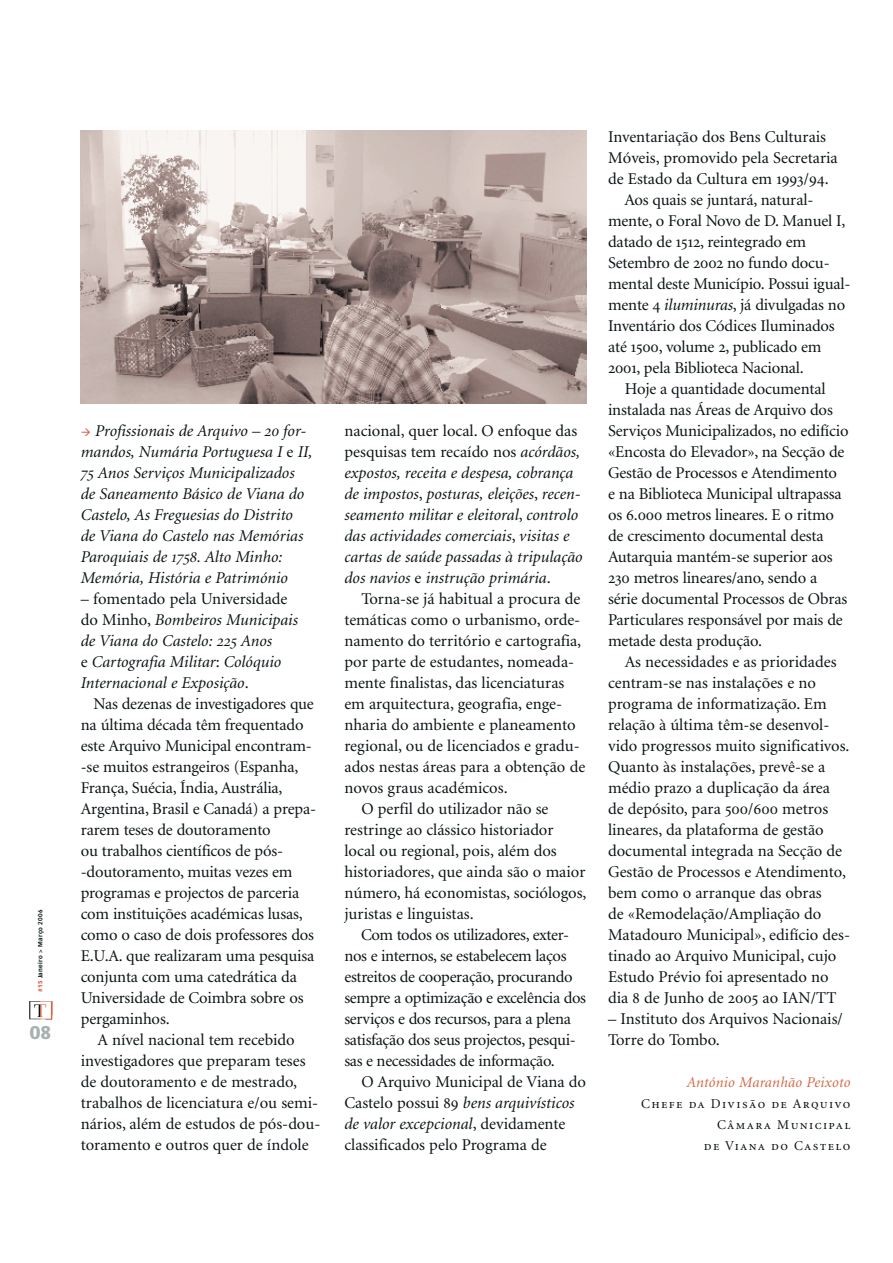
<style>
.page{position:relative;width:893px;height:1263px;background:#fff}
.page>*{position:absolute;margin:0;border:0;box-sizing:border-box;transform-origin:0 0}
.t1{font:900 18px "Vectora LH";color:#a8b0b2}
.t2{font:16.5px/21px "Minion";letter-spacing:-.01em;color:#0b1315}
.t3{font:italic 16.5px/21px "Minion";color:#0b1315}
.t4{font:italic 15px "Minion";letter-spacing:.015em;color:#d46746}
.t5{font:13.5px/21px "Minion Regular SC";letter-spacing:.1em;color:#0b1315;text-align:right}
.t6{font:700 6px "Vectora LH";letter-spacing:.05em;color:#0b1315}
.s1{font-weight:900;color:#d46746}
.s2{font-family:"Minion Display Italic SC";font-style:normal}
.s3{font-style:normal}
.s4{font-family:"Minion Regular SC";font-style:normal}
.s5{font-family:"Minion Regular SC"}
.s6{font-style:italic}
</style>
<div class="page">
<img style="left:29px;top:1001px;width:24px;height:19px">
<img style="left:81px;top:130px;width:506px;height:273px">
<p class="t6" style="left:37px;top:992px;width:84px;rotate:-90deg"><span class="s1">#15</span> Janeiro &gt; Março 2006</p>
<p class="t1" style="left:30px;top:1021px;width:23px">08</p>
<p class="t3" style="left:81px;top:420px;width:233px;text-indent:14px">Profissionais de Arquivo – <span class="s2">20</span> for&shy;mandos, Numária Portuguesa I <span class="s3">e</span> II, <span class="s2">75</span> Anos Serviços Municipalizados de Saneamento Básico de Viana do Castelo, As Freguesias do Distrito<br>de Viana do Castelo nas Memórias Paroquiais de <span class="s2">1758</span>. Alto Minho:<br>Memória, História e Património</p>
<p class="t3" style="left:81px;top:588px;width:219px"><span class="s3">– fomentado pela Universidade do Minho,</span> Bombeiros Municipais de Viana do Castelo: <span class="s2">225</span> Anos<br><span class="s3">e</span> Cartografia Militar<span class="s3">:</span> Colóquio<br>Internacional e Exposição<span class="s3">.</span></p>
<p class="t2" style="left:81px;top:693px;width:237px;text-indent:13px">Nas dezenas de investigadores que na última década têm frequentado este Arquivo Municipal encontram--se muitos estrangeiros (Espanha,<br>França, Suécia, Índia, Austrália,<br>Argentina, Brasil e Canadá) a prepa&shy;rarem teses de doutoramento<br>ou trabalhos científicos de pós--doutoramento, muitas vezes em programas e projectos de parceria com instituições académicas lusas, como o caso de dois professores dos<br>E.U.A. que realizaram uma pesquisa conjunta com uma catedrática da<br>Universidade de Coimbra sobre os pergaminhos.</p>
<p class="t2" style="left:81px;top:1029px;width:241px;text-indent:17px">A nível nacional tem recebido investigadores que preparam teses de doutoramento e de mestrado, trabalhos de licenciatura e/ou semi&shy;nários, além de estudos de pós-dou&shy;toramento e outros quer de índole</p>
<p class="t3" style="left:344px;top:420px;width:240px"><span class="s3">nacional, quer local. O enfoque das pesquisas tem recaído nos</span> acórdãos, expostos, receita e despesa, cobrança de impostos<span class="s3">,</span> posturas, eleições<span class="s3">,</span> recen&shy;seamento militar e eleitoral<span class="s3">,</span> controlo das actividades comerciais<span class="s3">,</span> visitas e cartas de saúde passadas à tripulação dos navios <span class="s3">e</span> instrução primária<span class="s3">.</span></p>
<p class="t2" style="left:361px;top:588px;width:221px">Torna-se já habitual a procura de</p>
<p class="t2" style="left:344px;top:609px;width:237px">temáticas como o urbanismo, orde-</p>
<p class="t2" style="left:344px;top:630px;width:238px">namento do território e cartografia,</p>
<p class="t2" style="left:344px;top:651px;width:231px">por parte de estudantes, nomeada-</p>
<p class="t2" style="left:344px;top:672px;width:221px">mente finalistas, das licenciaturas</p>
<p class="t2" style="left:344px;top:693px;width:219px">em arquitectura, geografia, enge-</p>
<p class="t2" style="left:344px;top:714px;width:233px">nharia do ambiente e planeamento</p>
<p class="t2" style="left:344px;top:735px;width:237px">regional, ou de licenciados e gradu-</p>
<p class="t2" style="left:344px;top:756px;width:242px">ados nestas áreas para a obtenção de</p>
<p class="t2" style="left:344px;top:777px;width:165px">novos graus académicos.</p>
<p class="t2" style="left:361px;top:798px;width:189px">O perfil do utilizador não se</p>
<p class="t2" style="left:344px;top:819px;width:211px">restringe ao clássico historiador</p>
<p class="t2" style="left:344px;top:840px;width:214px">local ou regional, pois, além dos</p>
<p class="t2" style="left:344px;top:861px;width:242px">historiadores, que ainda são o maior</p>
<p class="t2" style="left:344px;top:882px;width:244px">número, há economistas, sociólogos,</p>
<p class="t2" style="left:344px;top:903px;width:131px">juristas e linguistas.</p>
<p class="t2" style="left:361px;top:924px;width:210px">Com todos os utilizadores, exter-</p>
<p class="t2" style="left:344px;top:945px;width:224px">nos e internos, se estabelecem laços</p>
<p class="t2" style="left:344px;top:966px;width:230px">estreitos de cooperação, procurando</p>
<p class="t2" style="left:344px;top:987px;width:243px">sempre a optimização e excelência dos</p>
<p class="t2" style="left:344px;top:1008px;width:228px">serviços e dos recursos, para a plena</p>
<p class="t2" style="left:344px;top:1029px;width:233px">satisfação dos seus projectos, pesqui-</p>
<p class="t2" style="left:344px;top:1050px;width:212px">sas e necessidades de informação.</p>
<p class="t2" style="left:361px;top:1071px;width:226px">O Arquivo Municipal de Viana do</p>
<p class="t3" style="left:344px;top:1092px;width:231px"><span class="s3">Castelo possui</span> <span class="s4">89</span> bens arquivísticos</p>
<p class="t3" style="left:344px;top:1113px;width:223px">de valor excepcional<span class="s3">, devidamente</span></p>
<p class="t2" style="left:344px;top:1134px;width:204px">classificados pelo Programa de</p>
<p class="t2" style="left:608px;top:126px;width:220px">Inventariação dos Bens Culturais</p>
<p class="t2" style="left:608px;top:147px;width:231px">Móveis, promovido pela Secretaria</p>
<p class="t2" style="left:608px;top:168px;width:222px">de Estado da Cultura em <span class="s5">1993</span>/<span class="s5">94</span>.</p>
<p class="t2" style="left:624px;top:189px;width:190px">Aos quais se juntará, natural-</p>
<p class="t2" style="left:608px;top:210px;width:239px">mente, o Foral Novo de D. Manuel I,</p>
<p class="t2" style="left:608px;top:231px;width:200px">datado de <span class="s5">1512</span>, reintegrado em</p>
<p class="t2" style="left:608px;top:252px;width:223px">Setembro de <span class="s5">2002</span> no fundo docu-</p>
<p class="t2" style="left:608px;top:273px;width:244px">mental deste Município. Possui igual-</p>
<p class="t2" style="left:608px;top:294px;width:239px">mente <span class="s5">4</span> <span class="s6">iluminuras</span>, já divulgadas no</p>
<p class="t2" style="left:608px;top:315px;width:228px">Inventário dos Códices Iluminados</p>
<p class="t2" style="left:608px;top:336px;width:215px">até <span class="s5">1500</span>, volume <span class="s5">2</span>, publicado em</p>
<p class="t2" style="left:608px;top:357px;width:197px"><span class="s5">2001</span>, pela Biblioteca Nacional.</p>
<p class="t2" style="left:625px;top:378px;width:202px">Hoje a quantidade documental</p>
<p class="t2" style="left:608px;top:399px;width:226px">instalada nas Áreas de Arquivo dos</p>
<p class="t2" style="left:608px;top:420px;width:242px">Serviços Municipalizados, no edifício</p>
<p class="t2" style="left:608px;top:441px;width:238px">«Encosta do Elevador», na Secção de</p>
<p class="t2" style="left:608px;top:462px;width:231px">Gestão de Processos e Atendimento</p>
<p class="t2" style="left:608px;top:483px;width:235px">e na Biblioteca Municipal ultrapassa</p>
<p class="t2" style="left:608px;top:504px;width:228px">os <span class="s5">6</span>.<span class="s5">000</span> metros lineares. E o ritmo</p>
<p class="t2" style="left:608px;top:525px;width:217px">de crescimento documental desta</p>
<p class="t2" style="left:608px;top:546px;width:226px">Autarquia mantém-se superior aos</p>
<p class="t2" style="left:608px;top:567px;width:211px"><span class="s5">230</span> metros lineares/ano, sendo a</p>
<p class="t2" style="left:608px;top:588px;width:241px">série documental Processos de Obras</p>
<p class="t2" style="left:608px;top:609px;width:236px">Particulares responsável por mais de</p>
<p class="t2" style="left:608px;top:630px;width:155px">metade desta produção.</p>
<p class="t2" style="left:625px;top:651px;width:213px">As necessidades e as prioridades</p>
<p class="t2" style="left:608px;top:672px;width:209px">centram-se nas instalações e no</p>
<p class="t2" style="left:608px;top:693px;width:220px">programa de informatização. Em</p>
<p class="t2" style="left:608px;top:714px;width:223px">relação à última têm-se desenvol-</p>
<p class="t2" style="left:608px;top:735px;width:243px">vido progressos muito significativos.</p>
<p class="t2" style="left:608px;top:756px;width:219px">Quanto às instalações, prevê-se a</p>
<p class="t2" style="left:608px;top:777px;width:224px">médio prazo a duplicação da área</p>
<p class="t2" style="left:608px;top:798px;width:222px">de depósito, para <span class="s5">500</span>/<span class="s5">600</span> metros</p>
<p class="t2" style="left:608px;top:819px;width:217px">lineares, da plataforma de gestão</p>
<p class="t2" style="left:608px;top:840px;width:236px">documental integrada na Secção de</p>
<p class="t2" style="left:608px;top:861px;width:239px">Gestão de Processos e Atendimento,</p>
<p class="t2" style="left:608px;top:882px;width:215px">bem como o arranque das obras</p>
<p class="t2" style="left:608px;top:903px;width:215px">de «Remodelação/Ampliação do</p>
<p class="t2" style="left:608px;top:924px;width:243px">Matadouro Municipal», edifício des-</p>
<p class="t2" style="left:608px;top:945px;width:230px">tinado ao Arquivo Municipal, cujo</p>
<p class="t2" style="left:608px;top:966px;width:222px">Estudo Prévio foi apresentado no</p>
<p class="t2" style="left:608px;top:987px;width:230px">dia <span class="s5">8</span> de Junho de <span class="s5">2005</span> ao IAN/TT</p>
<p class="t2" style="left:608px;top:1008px;width:236px">– Instituto dos Arquivos Nacionais/<br>Torre do Tombo.</p>
<p class="t4" style="left:687px;top:1074px;width:165px">António Maranhão Peixoto</p>
<p class="t5" style="left:641px;top:1093px;width:211px">Chefe da Divisão de Arquivo<br>Câmara Municipal<br>de Viana do Castelo</p>
</div>
